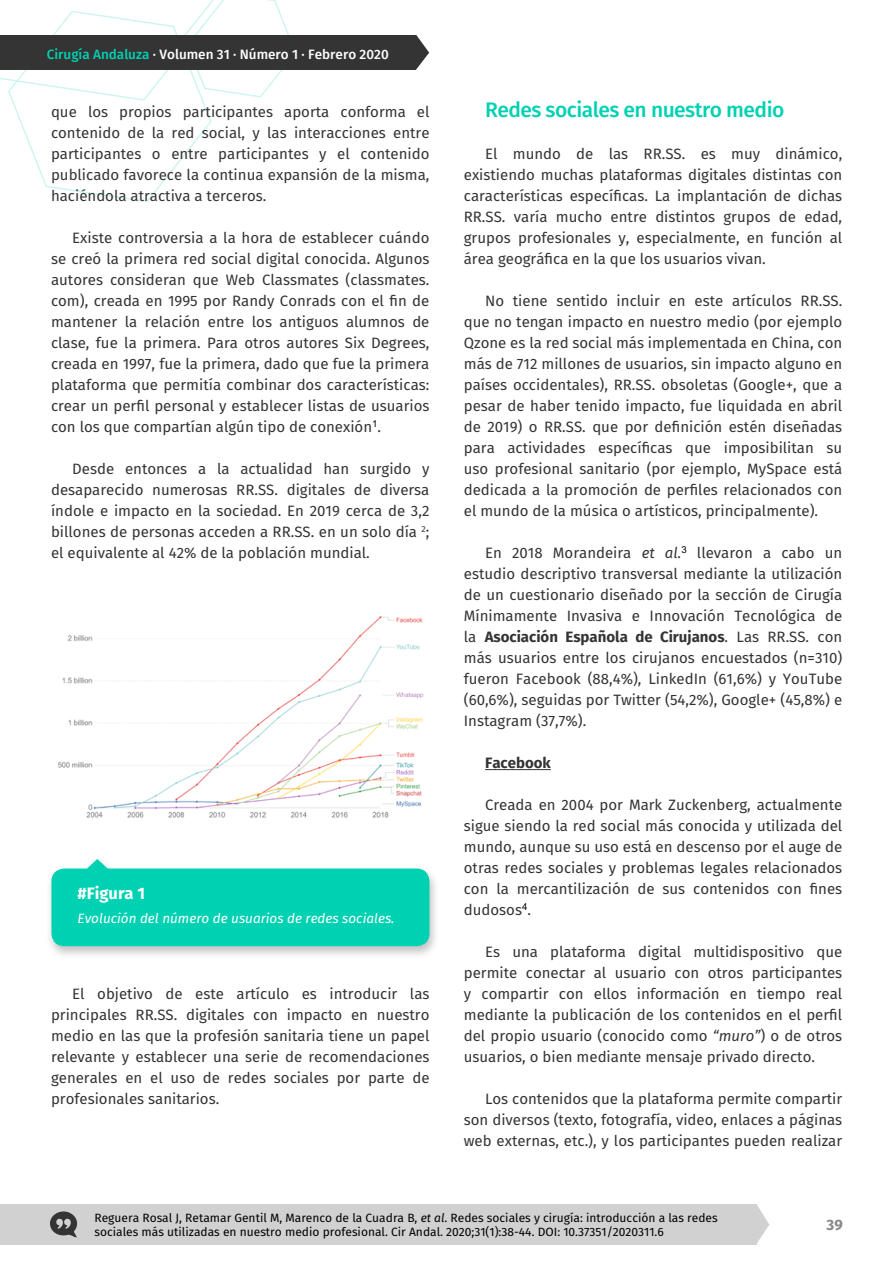
<style>
.page{position:relative;width:893px;height:1263px;background:#fff}
.page>*{position:absolute;margin:0;border:0;box-sizing:border-box;transform-origin:0 0}
.t1{font:500 21px "Fira Sans";letter-spacing:-.025em;color:#00d1b2}
.t2{font:700 16.5px "Fira Sans";color:#fff}
.t3{font:15px/21px "Fira Sans";color:#343434;text-align:justify}
.t4{font:700 15px "Fira Sans";color:#343434}
.t5{font:700 15px "Fira Sans";color:#878787}
.t6{font:500 13.5px "Fira Sans";color:#fff}
.t7{font:italic 13.5px "Fira Sans";color:#fff}
.t8{font:12px/14.4px "Fira Sans";color:#000}
.s1{color:#00d1b2}
.s2{font-style:italic}
.s3{font-weight:700}
</style>
<div class="page">
<div style="left:0;top:1204px;width:756px;height:40px;background:#d1d1d1"></div>
<svg style="left:756px;top:1204px;width:13px;height:40px"></svg>
<svg style="left:0;top:0;width:289px;height:202px"></svg>
<div style="left:0;top:35px;width:416px;height:35px;background:#343434"></div>
<svg style="left:416px;top:35px;width:13px;height:35px"></svg>
<svg style="left:50px;top:1211px;width:27px;height:26px"></svg>
<hr style="left:485px;top:769px;width:66px;height:1px;background:#343434">
<img style="left:57px;top:616px;width:367px;height:202px">
<div style="left:45px;top:856px;width:395px;height:104px;background:#000;opacity:.25"></div>
<div style="left:51px;top:868px;width:378px;height:78px;background:#00d1b2;border-radius:13px"></div>
<svg style="left:77px;top:859px;width:41px;height:10px"></svg>
<p class="t6" style="left:47px;top:43px;width:343px"><span class="s1">Cirugía Andaluza</span> · Volumen 31 · Número 1 · Febrero 2020</p>
<p class="t3" style="left:51px;top:101px;width:380px">que los propios participantes aporta conforma el contenido de la red social, y las interacciones entre participantes o entre participantes y el contenido publicado favorece la continua expansión de la misma, haciéndola atractiva a terceros.</p>
<p class="t3" style="left:51px;top:227px;width:380px;text-indent:21px">Existe controversia a la hora de establecer cuándo se creó la primera red social digital conocida. Algunos autores consideran que Web Classmates (classmates. com), creada en 1995 por Randy Conrads con el fin de mantener la relación entre los antiguos alumnos de clase, fue la primera. Para otros autores Six Degrees, creada en 1997, fue la primera, dado que fue la primera plataforma que permitía combinar dos características: crear un perfil personal y establecer listas de usuarios con los que compartían algún tipo de conexión<sup>1</sup>.</p>
<p class="t3" style="left:51px;top:458px;width:380px;text-indent:21px">Desde entonces a la actualidad han surgido y desaparecido numerosas RR.SS. digitales de diversa índole e impacto en la sociedad. En 2019 cerca de 3,2 billones de personas acceden a RR.SS. en un solo día <sup>2</sup>; el equivalente al 42% de la población mundial.</p>
<p class="t2" style="left:78px;top:880px;width:69px">#Figura 1</p>
<p class="t7" style="left:78px;top:908px;width:318px">Evolución del número de usuarios de redes sociales.</p>
<p class="t3" style="left:51px;top:983px;width:380px;text-indent:21px">El objetivo de este artículo es introducir las principales RR.SS. digitales con impacto en nuestro medio en las que la profesión sanitaria tiene un papel relevante y establecer una serie de recomendaciones generales en el uso de redes sociales por parte de profesionales sanitarios.</p>
<h1 class="t1" style="left:485px;top:93px;width:301px">Redes sociales en nuestro medio</h1>
<p class="t3" style="left:464px;top:143px;width:380px;text-indent:21px">El mundo de las RR.SS. es muy dinámico, existiendo muchas plataformas digitales distintas con características específicas. La implantación de dichas RR.SS. varía mucho entre distintos grupos de edad, grupos profesionales y, especialmente, en función al área geográfica en la que los usuarios vivan.</p>
<p class="t3" style="left:464px;top:290px;width:380px;text-indent:21px">No tiene sentido incluir en este artículos RR.SS. que no tengan impacto en nuestro medio (por ejemplo Qzone es la red social más implementada en China, con más de 712 millones de usuarios, sin impacto alguno en países occidentales), RR.SS. obsoletas (Google+, que a pesar de haber tenido impacto, fue liquidada en abril de 2019) o RR.SS. que por definición estén diseñadas para actividades específicas que imposibilitan su uso profesional sanitario (por ejemplo, MySpace está dedicada a la promoción de perfiles relacionados con el mundo de la música o artísticos, principalmente).</p>
<p class="t3" style="left:464px;top:542px;width:380px;text-indent:21px">En 2018 Morandeira <span class="s2">et al.</span><sup>3</sup> llevaron a cabo un estudio descriptivo transversal mediante la utilización de un cuestionario diseñado por la sección de Cirugía Mínimamente Invasiva e Innovación Tecnológica de la <span class="s3">Asociación Española de Cirujanos</span>. Las RR.SS. con más usuarios entre los cirujanos encuestados (n=310) fueron Facebook (88,4%), LinkedIn (61,6%) y YouTube (60,6%), seguidas por Twitter (54,2%), Google+ (45,8%) e Instagram (37,7%).</p>
<p class="t4" style="left:485px;top:750px;width:67px">Facebook</p>
<p class="t3" style="left:464px;top:794px;width:380px;text-indent:21px">Creada en 2004 por Mark Zuckenberg, actualmente sigue siendo la red social más conocida y utilizada del mundo, aunque su uso está en descenso por el auge de otras redes sociales y problemas legales relacionados con la mercantilización de sus contenidos con fines dudosos<sup>4</sup>.</p>
<p class="t3" style="left:464px;top:941px;width:380px;text-indent:21px">Es una plataforma digital multidispositivo que permite conectar al usuario con otros participantes y compartir con ellos información en tiempo real mediante la publicación de los contenidos en el perfil del propio usuario (conocido como <span class="s2">“muro”</span>) o de otros usuarios, o bien mediante mensaje privado directo.</p>
<p class="t3" style="left:464px;top:1088px;width:380px;text-indent:21px">Los contenidos que la plataforma permite compartir son diversos (texto, fotografía, video, enlaces a páginas web externas, etc.), y los participantes pueden realizar</p>
<p class="t8" style="left:94px;top:1210px;width:625px">Reguera Rosal J, Retamar Gentil M, Marenco de la Cuadra B, <span class="s2">et al</span>. Redes sociales y cirugía: introducción a las redes sociales más utilizadas en nuestro medio profesional. Cir Andal. 2020;31(1):38-44. DOI: 10.37351/2020311.6</p>
<p class="t5" style="left:827px;top:1212px;width:18px">39</p>
</div>
